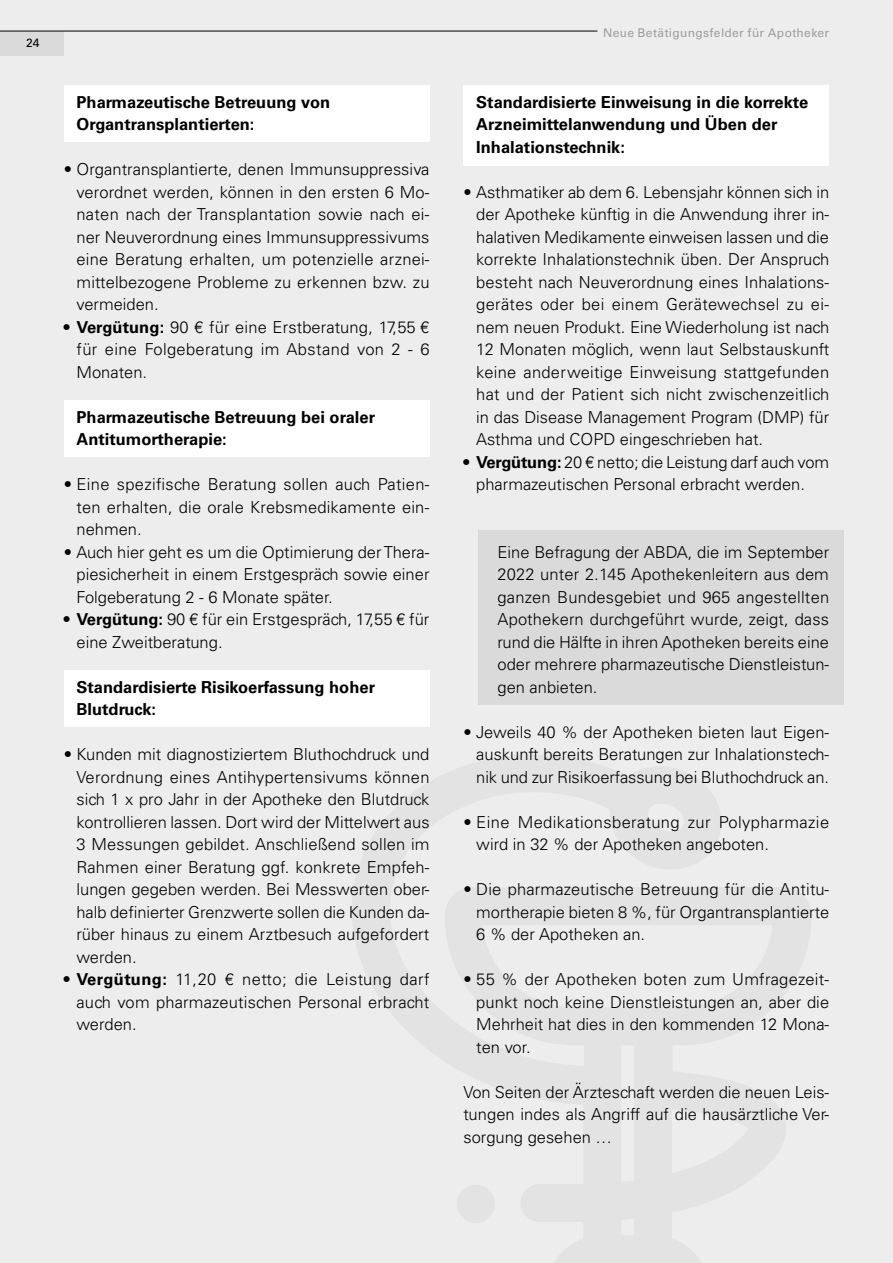
<style>
.page{position:relative;width:893px;height:1263px;background:#ededed}
.page>*{position:absolute;margin:0;border:0;box-sizing:border-box;transform-origin:0 0}
.Fließtext{font:300 16.5px/22.5px "Univers LT Std";color:#000;text-align:justify}
.Fließtext-2{font:700 16.5px/22.5px "Univers LT Std";color:#000}
.Fließtext-3{font:300 16.5px/22.5px "Univers LT Std";letter-spacing:.025em;color:#000}
.Fließtext-4{font:12px "Univers LT Std";letter-spacing:.03em;color:#9d9d9c}
.Fließtext-5{font:12px "Univers LT Std";color:#000}
.s1{font-weight:700}
</style>
<div class="page">
<div style="left:64px;top:85px;width:365px;height:56px;background:#fff"></div>
<div style="left:463px;top:85px;width:366px;height:81px;background:#fff"></div>
<div style="left:64px;top:400px;width:365px;height:56px;background:#fff"></div>
<div style="left:64px;top:670px;width:365px;height:56px;background:#fff"></div>
<div style="left:0;top:31px;width:64px;height:24px;background:#dadada"></div>
<hr style="left:0;top:31px;width:597px;height:1px;background:#000">
<div style="left:478px;top:530px;width:365px;height:175px;background:#dadada"></div>
<p class="Fließtext-5" style="left:26px;top:35px;width:15px">24</p>
<p class="Fließtext-2" style="left:77px;top:91px;width:255px">Pharmazeutische Betreuung von<br>Organtransplantierten:</p>
<p class="Fließtext" style="left:77px;top:158px;width:355px;text-indent:-13px">• Organtransplantierte, denen Immunsuppressiva verordnet werden, können in den ersten 6 Mo&shy;naten nach der Transplantation sowie nach ei&shy;ner Neuverordnung eines Immunsuppressivums eine Beratung erhalten, um potenzielle arznei&shy;mittelbezogene Probleme zu erkennen bzw. zu vermeiden.</p>
<p class="Fließtext" style="left:77px;top:315px;width:355px;text-indent:-13px"><span class="s1">• Vergütung:</span> 90 € für eine Erstberatung, 17,55 € für eine Folgeberatung im Abstand von 2 - 6<br>Monaten.</p>
<p class="Fließtext-2" style="left:77px;top:406px;width:300px">Pharmazeutische Betreuung bei oraler<br>Antitumortherapie:</p>
<p class="Fließtext" style="left:77px;top:473px;width:354px;text-indent:-13px">• Eine spezifische Beratung sollen auch Patien&shy;ten erhalten, die orale Krebsmedikamente ein&shy;nehmen.</p>
<p class="Fließtext" style="left:77px;top:540px;width:354px;text-indent:-13px">• Auch hier geht es um die Optimierung der Thera&shy;piesicherheit in einem Erstgespräch sowie einer Folgeberatung 2 - 6 Monate später.</p>
<p class="Fließtext" style="left:77px;top:608px;width:354px;text-indent:-13px"><span class="s1">• Vergütung:</span> 90 € für ein Erstgespräch, 17,55 € für eine Zweitberatung.</p>
<p class="Fließtext-2" style="left:77px;top:676px;width:300px">Standardisierte Risikoerfassung hoher<br>Blutdruck:</p>
<p class="Fließtext" style="left:77px;top:743px;width:355px;text-indent:-13px">• Kunden mit diagnostiziertem Bluthochdruck und Verordnung eines Antihypertensivums können sich 1 x pro Jahr in der Apotheke den Blutdruck kontrollieren lassen. Dort wird der Mittelwert aus 3 Messungen gebildet. Anschließend sollen im Rahmen einer Beratung ggf. konkrete Empfeh&shy;lungen gegeben werden. Bei Messwerten ober&shy;halb definierter Grenzwerte sollen die Kunden da&shy;rüber hinaus zu einem Arztbesuch aufgefordert werden.</p>
<p class="Fließtext" style="left:77px;top:968px;width:355px;text-indent:-13px"><span class="s1">• Vergütung:</span> 11,20 € netto; die Leistung darf auch vom pharmazeutischen Personal erbracht werden.</p>
<p class="Fließtext-4" style="left:603px;top:26px;width:228px">Neue Betätigungsfelder für Apotheker</p>
<p class="Fließtext-2" style="left:476px;top:91px;width:333px">Standardisierte Einweisung in die korrekte<br>Arzneimittelanwendung und Üben der<br>Inhalationstechnik:</p>
<p class="Fließtext" style="left:476px;top:180px;width:354px;text-indent:-13px">• Asthmatiker ab dem 6. Lebensjahr können sich in der Apotheke künftig in die Anwendung ihrer in&shy;halativen Medikamente einweisen lassen und die korrekte Inhalationstechnik üben. Der Anspruch besteht nach Neuverordnung eines Inhalations&shy;gerätes oder bei einem Gerätewechsel zu ei&shy;nem neuen Produkt. Eine Wiederholung ist nach 12 Monaten möglich, wenn laut Selbstauskunft keine anderweitige Einweisung stattgefunden hat und der Patient sich nicht zwischenzeitlich in das Disease Management Program (DMP) für Asthma und COPD eingeschrieben hat.</p>
<p class="Fließtext" style="left:476px;top:450px;width:354px;text-indent:-13px"><span class="s1">• Vergütung:</span> 20 € netto; die Leistung darf auch vom pharmazeutischen Personal erbracht werden.</p>
<p class="Fließtext" style="left:497px;top:540px;width:333px">Eine Befragung der ABDA, die im September 2022 unter 2.145 Apothekenleitern aus dem ganzen Bundesgebiet und 965 angestellten Apothekern durchgeführt wurde, zeigt, dass rund die Hälfte in ihren Apotheken bereits eine oder mehrere pharmazeutische Dienstleistun&shy;gen anbieten.</p>
<p class="Fließtext" style="left:476px;top:720px;width:354px;text-indent:-13px">• Jeweils 40 % der Apotheken bieten laut Eigen&shy;auskunft bereits Beratungen zur Inhalationstech&shy;nik und zur Risikoerfassung bei Bluthochdruck an.</p>
<p class="Fließtext-3" style="left:476px;top:810px;width:354px;text-indent:-13px">• Eine Medikationsberatung zur Polypharmazie wird in 32 % der Apotheken angeboten.</p>
<p class="Fließtext" style="left:476px;top:878px;width:355px;text-indent:-13px">• Die pharmazeutische Betreuung für die Antitu&shy;mortherapie bieten 8 %, für Organtransplantierte 6 % der Apotheken an.</p>
<p class="Fließtext" style="left:476px;top:968px;width:354px;text-indent:-13px">• 55 % der Apotheken boten zum Umfragezeit&shy;punkt noch keine Dienstleistungen an, aber die Mehrheit hat dies in den kommenden 12 Mona&shy;ten vor.</p>
<p class="Fließtext" style="left:463px;top:1080px;width:367px">Von Seiten der Ärzteschaft werden die neuen Leis&shy;tungen indes als Angriff auf die hausärztliche Ver&shy;sorgung gesehen …</p>
</div>
